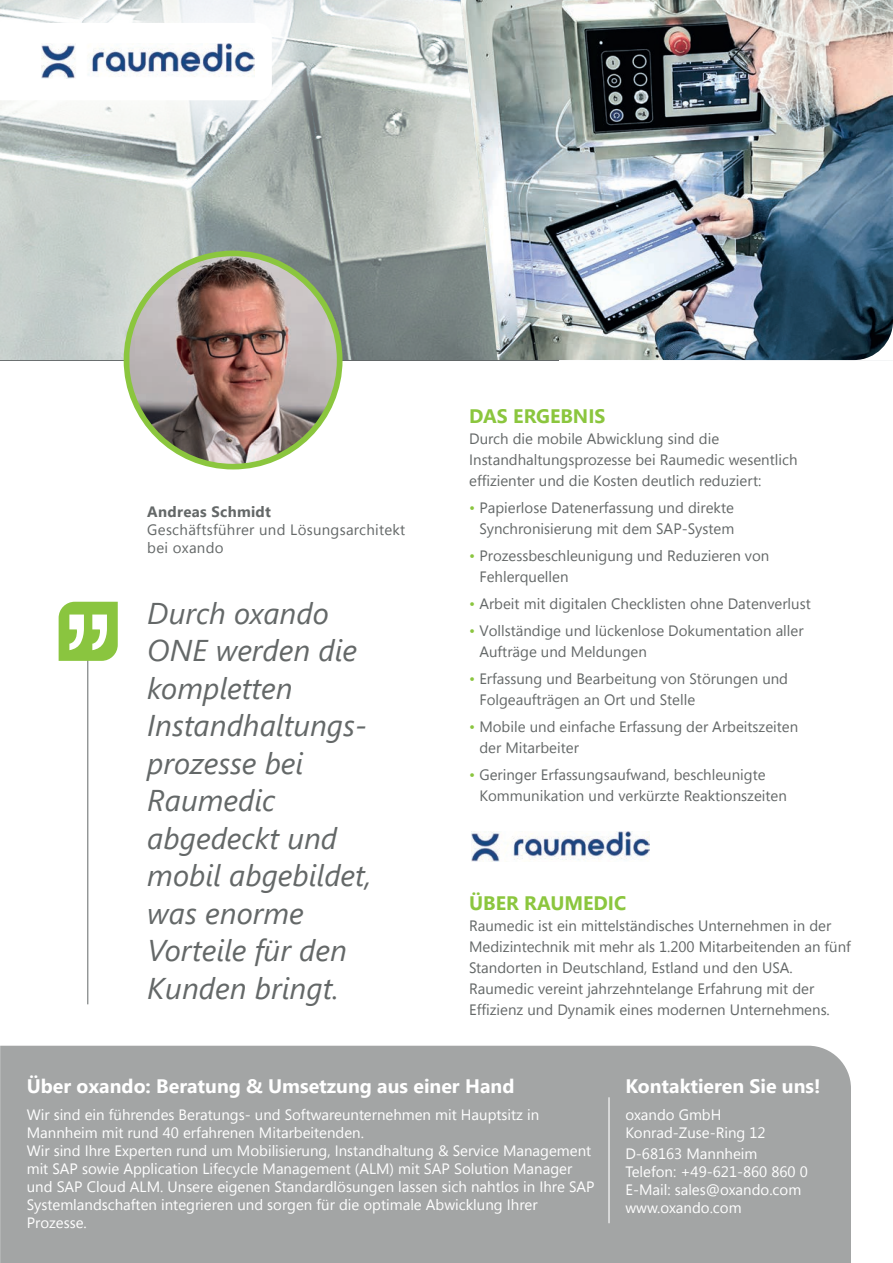
<style>
.page{position:relative;width:893px;height:1263px;background:#fff}
.page>*{position:absolute;margin:0;border:0;box-sizing:border-box;transform-origin:0 0}
.t1{font:italic 30px/37.5px "Segoe UI";color:#646868}
.t2{font:700 19.5px "Segoe UI";color:#fff}
.t3{font:700 19.5px "Segoe UI";color:#8bc63e}
.t4{font:15px/21px "Segoe UI";color:#646868}
.t5{font:15px/18px "Segoe UI";color:#fff}
.t6{font:15px/18px "Segoe UI";letter-spacing:.02em;color:#646868}
.t7{font:700 15px "Segoe UI";letter-spacing:.02em;color:#646868}
.s1{color:#8ac53f}
.s2{font-style:inherit}
</style>
<div class="page">
<div style="left:0;top:1046px;width:851px;height:217px;background:#a3a5a5"></div>
<hr style="left:608px;top:1098px;width:2px;height:125px;background:#fff">
<svg style="left:0;top:0;width:460px;height:360px;background:#b6bebb"></svg>
<hr style="left:87px;top:631px;width:1px;height:373px;background:#646868">
<svg style="left:59px;top:602px;width:59px;height:59px"></svg>
<img style="left:471px;top:831px;width:178px;height:30px">
<img style="left:460px;top:0;width:433px;height:360px">
<div style="left:124px;top:251px;width:218px;height:218px;background:#8bc63e;border-radius:50%"></div>
<img style="left:129px;top:256px;width:208px;height:208px;border-radius:102px">
<div style="left:0;top:0;width:339px;height:165px;background:#fff;opacity:.78"></div>
<img style="left:41px;top:44px;width:213px;height:35px">
<img style="left:735px;top:251px;width:158px;height:109px">
<p class="t7" style="left:147px;top:497px;width:125px">Andreas Schmidt</p>
<p class="t6" style="left:147px;top:520px;width:260px">Geschäftsführer und Lösungsarchitekt bei oxando</p>
<h1 class="t1" style="left:147px;top:594px;width:226px">Durch oxando<br>ONE werden die kompletten<br>Instandhaltungs&shy;prozesse bei<br>Raumedic abgedeckt und mobil abgebildet, was enorme<br>Vorteile für den<br>Kunden bringt.</h1>
<h2 class="t3" style="left:469px;top:397px;width:138px">DAS ERGEBNIS</h2>
<p class="t4" style="left:469px;top:428px;width:330px">Durch die mobile Abwicklung sind die<br>Instandhaltungsprozesse bei Raumedic wesentlich effizienter und die Kosten deutlich reduziert:</p>
<p class="t4" style="left:469px;top:497px;width:267px;text-align:right"><span class="s1">•</span> Papierlose Datenerfassung und direkte<br>Synchronisierung mit dem SAP-System</p>
<p class="t4" style="left:479px;top:545px;width:291px;text-indent:-10px"><span class="s1">•</span> Prozessbeschleunigung und Reduzieren von<br>Fehlerquellen</p>
<p class="t4" style="left:469px;top:593px;width:343px"><span class="s1">•</span> Arbeit mit digitalen Checklisten ohne Datenverlust</p>
<p class="t4" style="left:479px;top:620px;width:326px;text-indent:-10px"><span class="s1">•</span> Vollständige und lückenlose Dokumentation aller<br>Aufträge und Meldungen</p>
<p class="t4" style="left:479px;top:668px;width:310px;text-indent:-10px"><span class="s1">•</span> Erfassung und Bearbeitung von Störungen und<br>Folgeaufträgen an Ort und Stelle</p>
<p class="t4" style="left:479px;top:716px;width:320px;text-indent:-10px"><span class="s1">•</span> Mobile und einfache Erfassung der Arbeitszeiten der Mitarbeiter</p>
<p class="t4" style="left:479px;top:764px;width:309px;text-indent:-10px"><span class="s1">•</span> <span class="s2">Geringer</span> Erfassungsaufwand, beschleunigte<br>Kommunikation und verkürzte Reaktionszeiten</p>
<h2 class="t3" style="left:469px;top:885px;width:159px">ÜBER RAUMEDIC</h2>
<p class="t4" style="left:469px;top:915px;width:383px">Raumedic ist ein mittelständisches Unternehmen in der Medizintechnik mit mehr als 1.200 Mitarbeitenden an fünf Standorten in Deutschland, Estland und den USA.<br>Raumedic vereint jahrzehntelange Erfahrung mit der Effizienz und Dynamik eines modernen Unternehmens.</p>
<h2 class="t2" style="left:27px;top:1068px;width:489px">Über oxando: Beratung &amp; Umsetzung aus einer Hand</h2>
<p class="t5" style="left:27px;top:1106px;width:569px">Wir sind ein führendes Beratungs- und Softwareunternehmen mit Hauptsitz in Mannheim mit rund 40 erfahrenen Mitarbeitenden.<br>Wir sind Ihre Experten rund um Mobilisierung, Instandhaltung &amp; Service Management mit SAP sowie Application Lifecycle Management (ALM) <span class="s2">mit SAP Solution Manager und SAP Cloud ALM</span>. Unsere eigenen Standardlösungen lassen sich nahtlos in Ihre SAP Systemlandschaften integrieren und sorgen für die optimale Abwicklung Ihrer Prozesse.</p>
<h2 class="t2" style="left:625px;top:1067px;width:197px">Kontaktieren Sie uns!</h2>
<p class="t5" style="left:625px;top:1105px;width:142px">oxando GmbH<br>Konrad-Zuse-Ring 12</p>
<p class="t5" style="left:625px;top:1144px;width:184px">D-68163 Mannheim<br>Telefon: +49-621-860 860 0<br>E-Mail: sales@oxando.com www.oxando.com</p>
</div>
